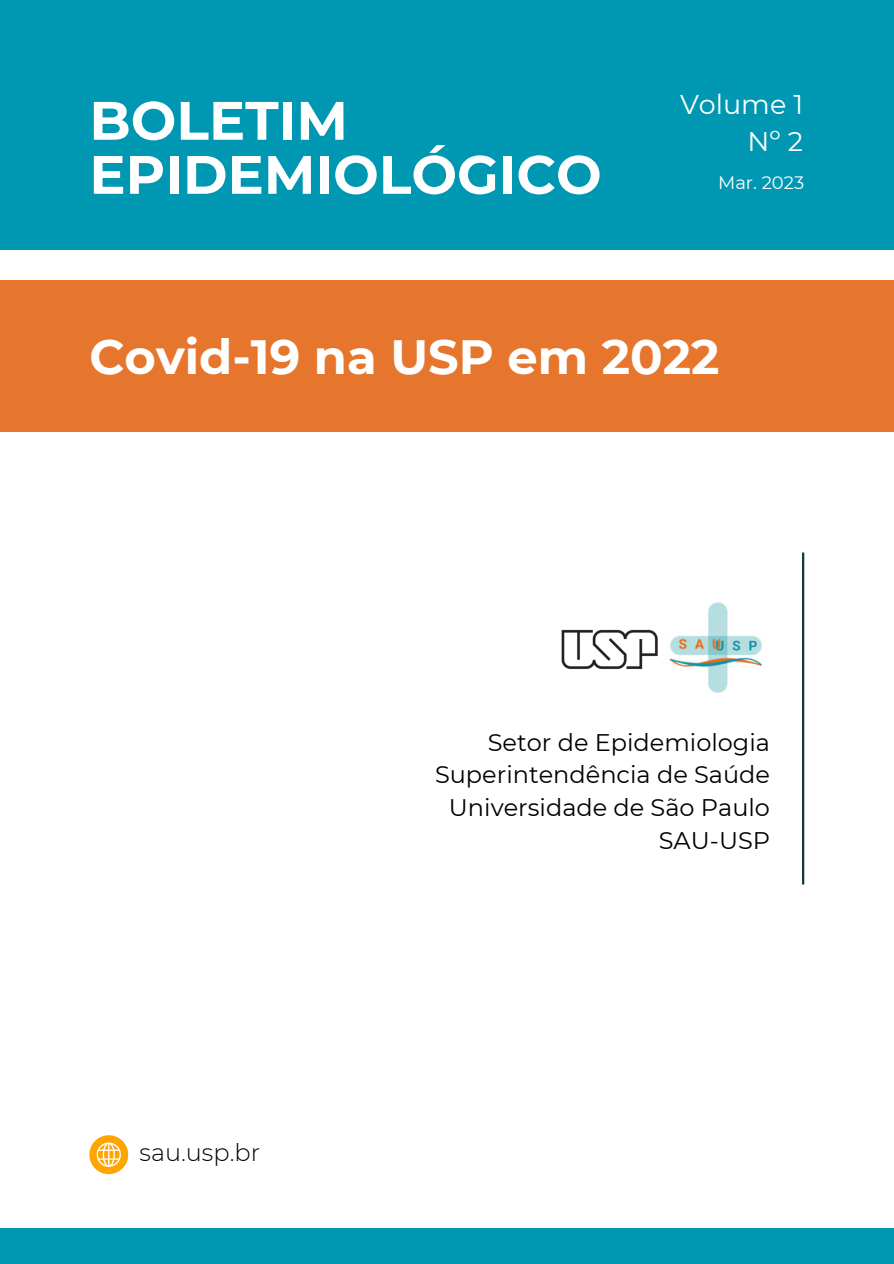
<style>
.page{position:relative;width:894px;height:1264px;background:#fff}
.page>*{position:absolute;margin:0;border:0;box-sizing:border-box;transform-origin:0 0}
.t1{font:700 54px/54px "Montserrat";color:#fff}
.t2{font:700 48px "Montserrat";color:#fff}
.t3{font:27px/37.2px "Montserrat";color:#fff;text-align:right}
.t4{font:24px/32.7px "Montserrat";color:#000;text-align:right}
.t5{font:300 24px "Montserrat";color:#000}
.t6{font:18px "Montserrat";color:#fff}
</style>
<div class="page">
<hr style="left:801px;top:552px;width:3px;height:332px;background:#13353b">
<img style="left:669px;top:602px;width:93px;height:91px">
<div style="left:0;top:0;width:893px;height:249px;background:#0097b2"></div>
<div style="left:0;top:280px;width:893px;height:151px;background:#e6762d"></div>
<svg style="left:89px;top:1135px;width:39px;height:39px"></svg>
<div style="left:0;top:1228px;width:893px;height:35px;background:#0097b2"></div>
<img style="left:561px;top:629px;width:97px;height:40px">
<h3 class="t1" style="left:89px;top:93px;width:513px">BOLETIM<br>EPIDEMIOLÓGICO</h3>
<p class="t3" style="left:679px;top:85px;width:124px">Volume 1<br>Nº 2</p>
<h4 class="t6" style="left:718px;top:172px;width:88px">Mar. 2023</h4>
<p class="t2" style="left:89px;top:327px;width:631px">Covid-19 na USP em 2022</p>
<p class="t5" style="left:139px;top:1137px;width:122px">sau.usp.br</p>
<p class="t4" style="left:435px;top:725px;width:336px">Setor de Epidemiologia<br>Superintendência de Saúde<br>Universidade de São Paulo<br>SAU-USP</p>
</div>
